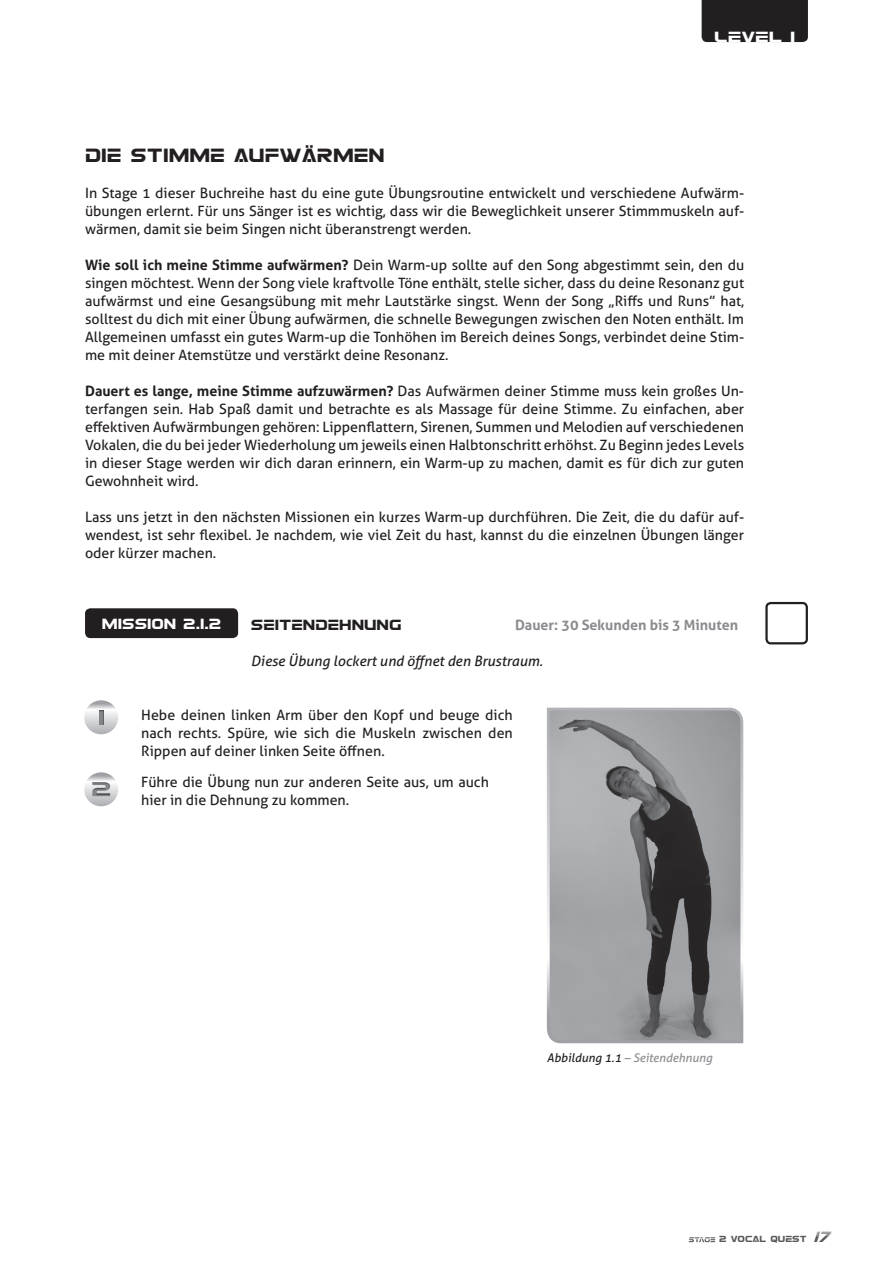
<style>
.page{position:relative;width:893px;height:1263px;background:#fff}
.page>*{position:absolute;margin:0;border:0;box-sizing:border-box;transform-origin:0 0}
.t1{font:19.5px "Eurofighter";color:#231f20}
.t2{font:15px "Eurofighter";color:#231f20}
.t3{font:15px "Eurofighter";color:#fff}
.t4{font:15px "Eurofighter Expanded";color:#fff}
.t5{font:14.25px/18px "Aller";color:#231f20;text-align:justify}
.t6{font:italic 14.25px "Aller";color:#231f20}
.t7{font:700 14.25px "Aller";color:#8a8c8f}
.t8{font:italic 12px "Aller";color:#8a8c8f}
.t9{font:9px "Eurofighter";color:#57585a}
.s1{font-weight:700}
.s2{color:#231f20}
.s3{font-family:"Eurofighter Halftone";font-style:italic;font-size:15px}
</style>
<div class="page">
<div style="left:702px;top:0;width:106px;height:42px;background:#231f20"></div>
<svg style="left:689px;top:1237px;width:26px;height:5px"></svg>
<svg style="left:546px;top:707px;width:198px;height:337px;background:#909194"></svg>
<div style="left:85px;top:608px;width:153px;height:30px;background:#231f20;border-radius:5px"></div>
<div style="left:765px;top:602px;width:43px;height:42px;border:2px solid #231f20;border-radius:4px"></div>
<svg style="left:84px;top:772px;width:34px;height:34px"></svg>
<div style="left:92px;top:780px;width:20px;height:18px;background:#231f20;opacity:.55"></div>
<svg style="left:84px;top:700px;width:34px;height:34px"></svg>
<div style="left:99px;top:708px;width:6px;height:17px;background:#231f20;opacity:.55"></div>
<p class="t4" style="left:714px;top:29px;width:83px">LEvEl 1</p>
<h1 class="t1" style="left:85px;top:145px;width:301px">DIE STIMME AUFWÄRMEN</h1>
<p class="t5" style="left:85px;top:184px;width:661px">In Stage 1 dieser Buchreihe hast du eine gute Übungsroutine entwickelt und verschiedene Aufwärm&shy;übungen erlernt. Für uns Sänger ist es wichtig, dass wir die Beweglichkeit unserer Stimmmuskeln auf&shy;wärmen, damit sie beim Singen nicht überanstrengt werden.</p>
<p class="t5" style="left:85px;top:256px;width:661px"><span class="s1">Wie soll ich meine Stimme aufwärmen?</span> Dein Warm-up sollte auf den Song abgestimmt sein, den du singen möchtest. Wenn der Song viele kraftvolle Töne enthält, stelle sicher, dass du deine Resonanz gut aufwärmst und eine Gesangsübung mit mehr Lautstärke singst. Wenn der Song „Riffs und Runs” hat, solltest du dich mit einer Übung aufwärmen, die schnelle Bewegungen zwischen den Noten enthält. Im Allgemeinen umfasst ein gutes Warm-up die Tonhöhen im Bereich deines Songs, verbindet deine Stim&shy;me mit deiner Atemstütze und verstärkt deine Resonanz.</p>
<p class="t5" style="left:85px;top:382px;width:661px"><span class="s1">Dauert es lange, meine Stimme aufzuwärmen?</span> Das Aufwärmen deiner Stimme muss kein großes Un&shy;terfangen sein. Hab Spaß damit und betrachte es als Massage für deine Stimme. Zu einfachen, aber effektiven Aufwärmbungen gehören: Lippenflattern, Sirenen, Summen und Melodien auf verschiedenen Vokalen, die du bei jeder Wiederholung um jeweils einen Halbtonschritt erhöhst. Zu Beginn jedes Levels in dieser Stage werden wir dich daran erinnern, ein Warm-up zu machen, damit es für dich zur guten Gewohnheit wird.</p>
<p class="t5" style="left:85px;top:508px;width:661px">Lass uns jetzt in den nächsten Missionen ein kurzes Warm-up durchführen. Die Zeit, die du dafür auf&shy;wendest, ist sehr flexibel. Je nachdem, wie viel Zeit du hast, kannst du die einzelnen Übungen länger oder kürzer machen.</p>
<p class="t3" style="left:102px;top:616px;width:121px">MISSION 2.1.2</p>
<p class="t2" style="left:251px;top:617px;width:152px">SEITENDEHNUNG</p>
<p class="t7" style="left:515px;top:616px;width:225px">Dauer: 30 Sekunden bis 3 Minuten</p>
<p class="t6" style="left:251px;top:652px;width:293px">Diese Übung lockert und öffnet den Brustraum.</p>
<p class="t5" style="left:141px;top:706px;width:373px">Hebe deinen linken Arm über den Kopf und beuge dich nach rechts. Spüre, wie sich die Muskeln zwischen den Rippen auf deiner linken Seite öffnen.</p>
<p class="t5" style="left:141px;top:773px;width:349px">Führe die Übung nun zur anderen Seite aus, um auch hier in die Dehnung zu kommen.</p>
<p class="t8" style="left:547px;top:1050px;width:167px"><span class="s2">Abbildung 1.1</span> – Seitendehnung</p>
<p class="t9" style="left:719px;top:1234px;width:111px">2 VOCAL QUEST <span class="s3">17</span></p>
</div>
